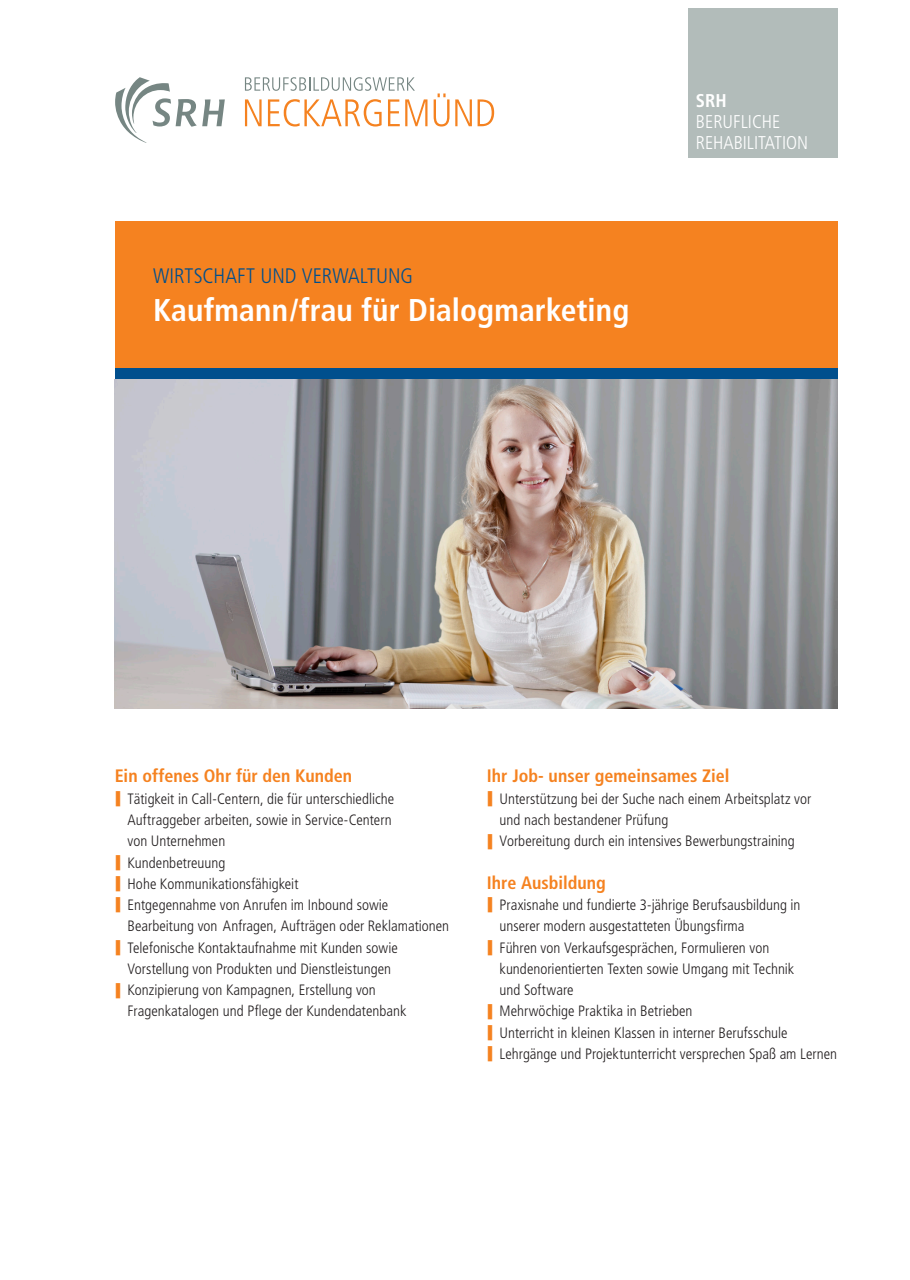
<style>
.page{position:relative;width:910px;height:1280px;background:#fff}
.page>*{position:absolute;margin:0;border:0;box-sizing:border-box;transform-origin:0 0}
.t1{font:700 condensed 31.5px "Frutiger";letter-spacing:.005em;color:#fff}
.t2{font:300 condensed 21px "Frutiger";color:#004f8d}
.t3{font:300 condensed 18.45px/21.1px "Frutiger LT Std";color:#fff}
.t4{font:700 condensed 18.45px "Frutiger LT Std";color:#fff}
.SRH_BR_BB_Content_Co{font:700 condensed 18px "Frutiger";color:#f58220}
.t5{font:300 condensed 15px/21.3px "Frutiger";color:#231f20}
</style>
<div class="page">
<div style="left:115px;top:368px;width:723px;height:13px;background:#004f8d"></div>
<svg style="left:115px;top:77px;width:110px;height:66px"></svg>
<svg style="left:245px;top:99px;width:17px;height:27px"></svg>
<svg style="left:268px;top:99px;width:114px;height:28px"></svg>
<svg style="left:388px;top:99px;width:39px;height:27px"></svg>
<svg style="left:434px;top:93px;width:15px;height:34px"></svg>
<svg style="left:455px;top:99px;width:17px;height:27px"></svg>
<svg style="left:478px;top:99px;width:16px;height:27px"></svg>
<svg style="left:245px;top:77px;width:170px;height:14px"></svg>
<div style="left:688px;top:9px;width:150px;height:149px;background:#b2bcba"></div>
<div style="left:115px;top:221px;width:723px;height:147px;background:#f58220"></div>
<img style="left:114px;top:379px;width:724px;height:329px">
<p class="t2" style="left:153px;top:264px;width:261px">WIRTSCHAFT UND VERWALTUNG</p>
<p class="t1" style="left:153px;top:292px;width:478px">Kaufmann/frau für Dialogmarketing</p>
<p class="t4" style="left:696px;top:89px;width:32px">SRH</p>
<p class="t3" style="left:696px;top:111px;width:114px">BERUFLICHE<br>REHABILITATION</p>
<p class="SRH_BR_BB_Content_Co" style="left:115px;top:765px;width:239px">Ein offenes Ohr für den Kunden</p>
<p class="t5" style="left:128px;top:788px;width:268px">Tätigkeit in Call-Centern, die für unterschiedliche<br>Auftraggeber arbeiten, sowie in Service-Centern von Unternehmen</p>
<p class="t5" style="left:128px;top:852px;width:99px">Kundenbetreuung</p>
<p class="t5" style="left:128px;top:873px;width:173px">Hohe Kommunikationsfähigkeit</p>
<p class="t5" style="left:128px;top:894px;width:323px">Entgegennahme von Anrufen im Inbound sowie<br>Bearbeitung von Anfragen, Aufträgen oder Reklamationen</p>
<p class="t5" style="left:128px;top:937px;width:272px">Telefonische Kontaktaufnahme mit Kunden sowie<br>Vorstellung von Produkten und Dienstleistungen</p>
<p class="t5" style="left:128px;top:979px;width:280px">Konzipierung von Kampagnen, Erstellung von<br>Fragenkatalogen und Pflege der Kundendatenbank</p>
<p class="SRH_BR_BB_Content_Co" style="left:487px;top:765px;width:244px">Ihr Job- unser gemeinsames Ziel</p>
<p class="t5" style="left:500px;top:788px;width:313px">Unterstützung bei der Suche nach einem Arbeitsplatz vor und nach bestandener Prüfung</p>
<p class="t5" style="left:500px;top:831px;width:297px">Vorbereitung durch ein intensives Bewerbungstraining</p>
<p class="SRH_BR_BB_Content_Co" style="left:487px;top:872px;width:121px">Ihre Ausbildung</p>
<p class="t5" style="left:500px;top:894px;width:302px">Praxisnahe und fundierte 3-jährige Berufsausbildung in unserer modern ausgestatteten Übungsfirma</p>
<p class="t5" style="left:500px;top:937px;width:296px">Führen von Verkaufsgesprächen, Formulieren von kundenorientierten Texten sowie Umgang mit Technik und Software</p>
<p class="t5" style="left:500px;top:1001px;width:194px">Mehrwöchige Praktika in Betrieben</p>
<p class="t5" style="left:500px;top:1022px;width:290px">Unterricht in kleinen Klassen in interner Berufsschule</p>
<p class="t5" style="left:500px;top:1043px;width:339px">Lehrgänge und Projektunterricht versprechen Spaß am Lernen</p>
</div>
